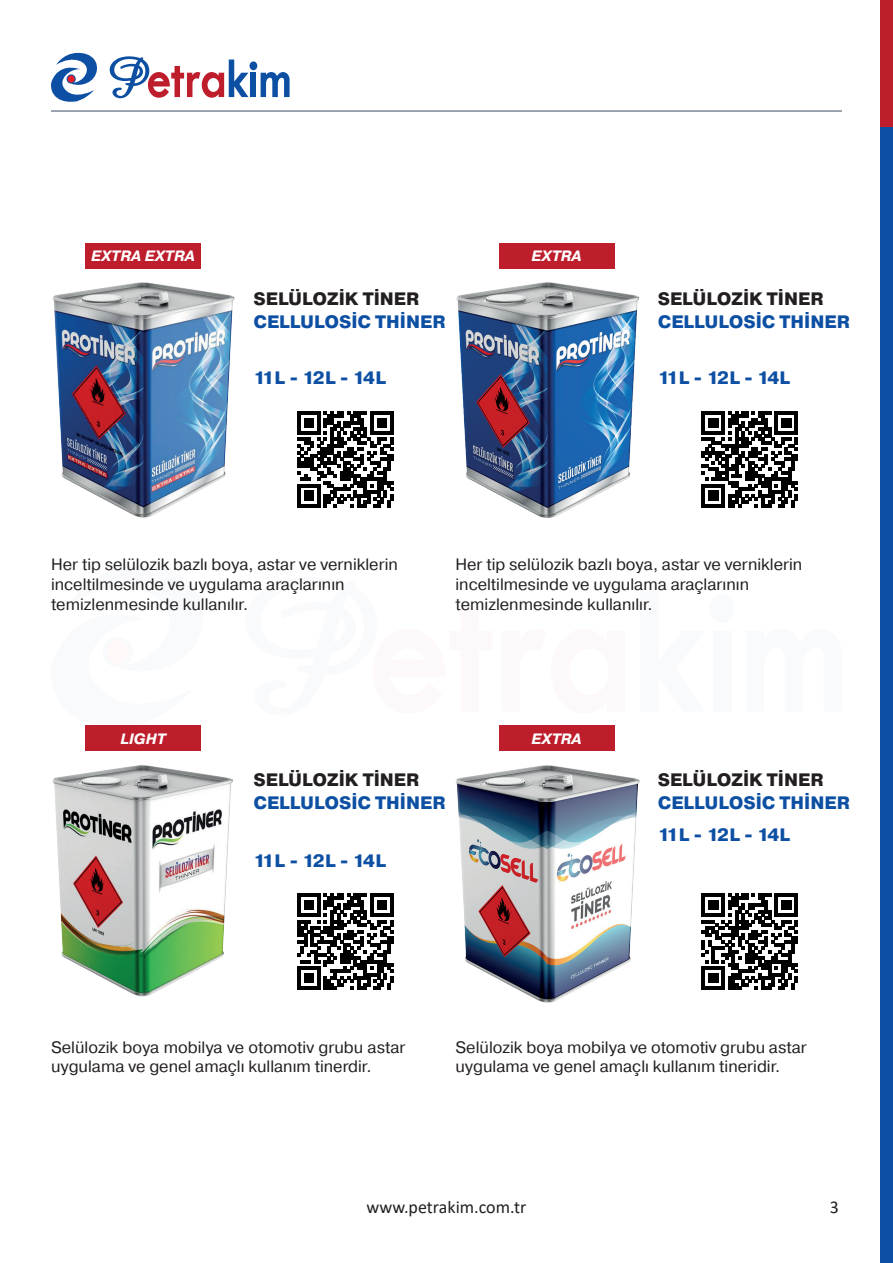
<style>
.page{position:relative;width:893px;height:1263px;background:#fff}
.page>*{position:absolute;margin:0;border:0;box-sizing:border-box;transform-origin:0 0}
.t1{font:800 18px "Pragmatica";color:#0d50a3}
.t2{font:800 18px "Pragmatica";color:#231f20}
.t3{font:800 18px "Pragmatica";letter-spacing:-.065em;color:#0d50a3}
.t4{font:18px "Calibri";color:#231f20}
.t5{font:16.5px/19.8px "Pragmatica";color:#231f20}
.t6{font:italic 700 15px "Pragmatica";color:#fff}
</style>
<div class="page">
<hr style="left:51px;top:110px;width:791px;height:2px;background:#7e8697">
<div style="left:106px;top:640px;width:23px;height:24px;background:#fef8f8;border-radius:50%"></div>
<svg style="left:51px;top:52px;width:46px;height:50px"></svg>
<div style="left:68px;top:75px;width:7px;height:8px;background:#ee1d23;border-radius:50%"></div>
<svg style="left:110px;top:56px;width:180px;height:42px"></svg>
<div style="left:880px;top:0;width:13px;height:1263px;background:#0d50a3"></div>
<div style="left:880px;top:0;width:13px;height:127px;background:#be1d2c"></div>
<img style="left:52px;top:283px;width:182px;height:234px">
<img style="left:53px;top:765px;width:180px;height:232px">
<img style="left:457px;top:283px;width:182px;height:234px">
<img style="left:456px;top:765px;width:184px;height:237px">
<svg style="left:297px;top:411px;width:96px;height:96px"></svg>
<svg style="left:297px;top:893px;width:96px;height:97px"></svg>
<svg style="left:702px;top:411px;width:96px;height:96px"></svg>
<svg style="left:702px;top:893px;width:96px;height:97px"></svg>
<div style="left:85px;top:243px;width:116px;height:26px;background:#be1d2c"></div>
<div style="left:499px;top:243px;width:115px;height:26px;background:#be1d2c"></div>
<div style="left:499px;top:725px;width:115px;height:26px;background:#be1d2c"></div>
<div style="left:85px;top:725px;width:116px;height:26px;background:#be1d2c"></div>
<p class="t6" style="left:91px;top:247px;width:105px">EXTRA EXTRA</p>
<p class="t6" style="left:532px;top:247px;width:52px">EXTRA</p>
<p class="t2" style="left:253px;top:287px;width:168px">SELÜLOZİK TİNER</p>
<p class="t2" style="left:658px;top:287px;width:168px">SELÜLOZİK TİNER</p>
<p class="t1" style="left:253px;top:310px;width:194px">CELLULOSİC THİNER</p>
<p class="t1" style="left:658px;top:310px;width:194px">CELLULOSİC THİNER</p>
<p class="t3" style="left:253px;top:366px;width:134px">11L - 12L - 14L</p>
<p class="t3" style="left:658px;top:366px;width:134px">11L - 12L - 14L</p>
<p class="t5" style="left:51px;top:555px;width:348px">Her tip selülozik bazlı boya, astar ve verniklerin inceltilmesinde ve uygulama araçlarının temizlenmesinde kullanılır.</p>
<p class="t5" style="left:455px;top:555px;width:348px">Her tip selülozik bazlı boya, astar ve verniklerin inceltilmesinde ve uygulama araçlarının temizlenmesinde kullanılır.</p>
<p class="t6" style="left:120px;top:729px;width:47px">LIGHT</p>
<p class="t6" style="left:532px;top:729px;width:52px">EXTRA</p>
<p class="t2" style="left:253px;top:768px;width:168px">SELÜLOZİK TİNER</p>
<p class="t1" style="left:253px;top:791px;width:194px">CELLULOSİC THİNER</p>
<p class="t3" style="left:253px;top:850px;width:134px">11L - 12L - 14L</p>
<p class="t2" style="left:658px;top:768px;width:168px">SELÜLOZİK TİNER</p>
<p class="t1" style="left:658px;top:791px;width:194px">CELLULOSİC THİNER</p>
<p class="t3" style="left:658px;top:824px;width:134px">11L - 12L - 14L</p>
<p class="t5" style="left:51px;top:1037px;width:356px">Selülozik boya mobilya ve otomotiv grubu astar uygulama ve genel amaçlı kullanım tinerdir.</p>
<p class="t5" style="left:455px;top:1037px;width:353px">Selülozik boya mobilya ve otomotiv grubu astar uygulama ve genel amaçlı kullanım tineridir.</p>
<p class="t4" style="left:366px;top:1194px;width:162px">www.petrakim.com.tr</p>
<p class="t4" style="left:830px;top:1194px;width:11px">3</p>
</div>
